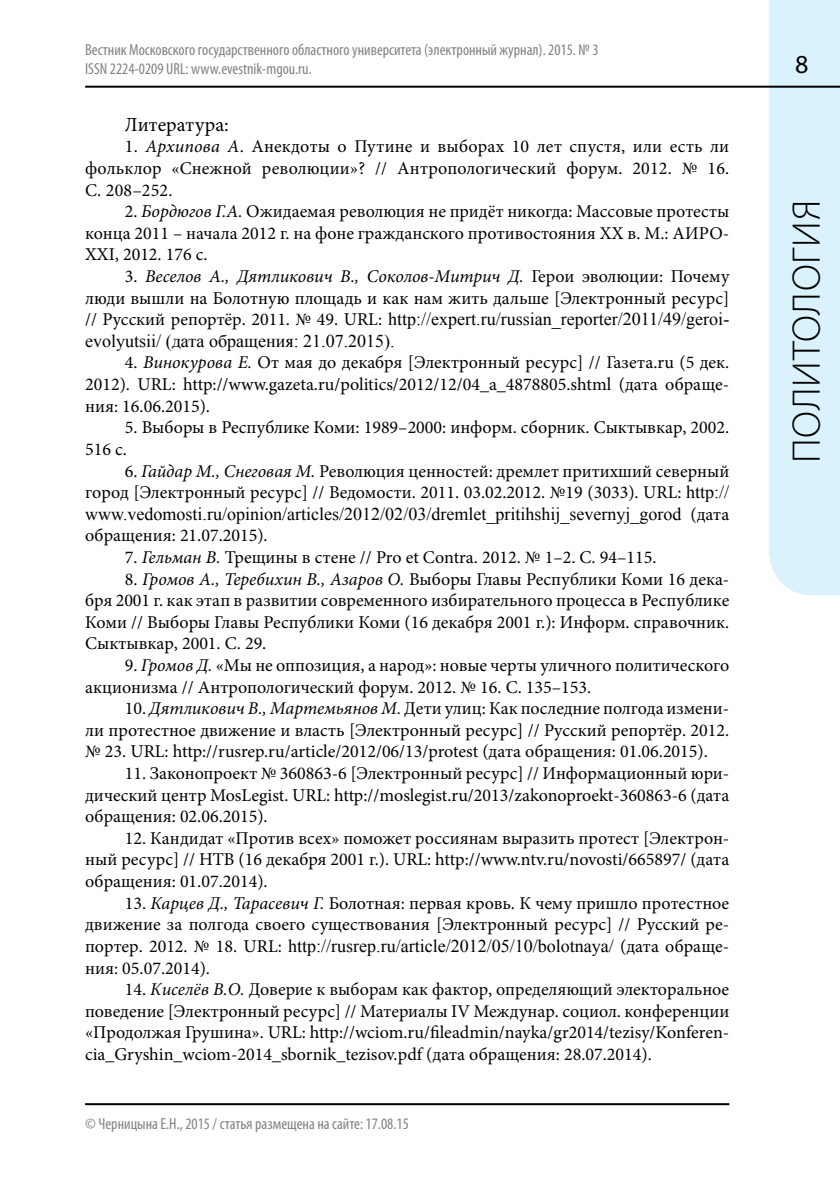
<style>
.page{position:relative;width:840px;height:1191px;background:#fff}
.page>*{position:absolute;margin:0;border:0;box-sizing:border-box;transform-origin:0 0}
.t1{font:300 40px "Myriad Pro";letter-spacing:.02em;color:#000}
.t2{font:20px "Minion Pro";letter-spacing:.005em;color:#000}
.t3{font:18px/21.6px "Minion Pro";color:#000;text-align:justify}
.t4{font:18px/21.6px "Times New Roman";color:#000}
.t5{font:condensed 16px/19.2px "Myriad Pro";color:#808284}
.s1{font-style:italic}
.s2{font-family:"Minion Pro"}
.s3{font-family:"Times New Roman"}
</style>
<div class="page">
<div style="left:768px;top:0;width:71px;height:595px;background:#daf2fc"></div>
<hr style="left:85px;top:86px;width:754px;height:2px;background:#000">
<hr style="left:85px;top:1103px;width:644px;height:2px;background:#000">
<svg style="left:795px;top:56px;width:12px;height:17px"></svg>
<p class="t5" style="left:85px;top:39px;width:514px">Вестник Московского государственного областного университета (электронный журнал). 2015. № 3<br>ISSN 2224-0209 URL: www.evestnik-mgou.ru.</p>
<p class="t2" style="left:125px;top:111px;width:105px">Литература:</p>
<p class="t3" style="left:85px;top:136px;width:645px;text-indent:40px">1. <span class="s1">Архипова А</span>. Анекдоты о Путине и выборах 10 лет спустя, или есть ли фольклор «Снежной революции»? // Антропологический форум. 2012. № 16.<br>С. 208–252.</p>
<p class="t3" style="left:85px;top:201px;width:645px;text-indent:40px">2. <span class="s1">Бордюгов Г.А.</span> Ожидаемая революция не придёт никогда: Массовые протесты конца 2011 – начала 2012 г. на фоне гражданского противостояния XX в. М.: АИРО-ХХI, 2012. 176 с.</p>
<p class="t3" style="left:85px;top:266px;width:645px;text-align:right">3. <span class="s1">Веселов А., Дятликович В., Соколов-Митрич Д.</span> Герои эволюции: Почему люди вышли на Болотную площадь и как нам жить дальше [Электронный ресурс]</p>
<p class="t4" style="left:85px;top:308px;width:645px"><span class="s2">// Русский репортёр. 2011. № 49. URL:</span> http://expert.ru/russian_reporter/2011/49/geroi&shy;evolyutsii/ (дата обращения: 21.07.2015).</p>
<p class="t3" style="left:85px;top:352px;width:645px;text-indent:40px">4. <span class="s1">Винокурова Е.</span> От мая до декабря [Электронный ресурс] // Газета.ru (5 дек.<br>2012). URL: http://www.gazeta.ru/politics/2012/12/04_a_4878805.shtml (дата обраще&shy;ния: 16.06.2015).</p>
<p class="t3" style="left:85px;top:417px;width:645px;text-indent:40px">5. Выборы в Республике Коми: 1989–2000: информ. сборник. Сыктывкар, 2002.<br>516 с.</p>
<p class="t3" style="left:85px;top:460px;width:645px;text-align:right">6. <span class="s1">Гайдар M., Снеговая M.</span> Революция ценностей: дремлет притихший северный город [Электронный ресурс] // Ведомости. 2011. 03.02.2012. №19 (3033). URL: <span class="s3">http://</span></p>
<p class="t4" style="left:85px;top:502px;width:645px">www.vedomosti.ru/opinion/articles/2012/02/03/dremlet_pritihshij_severnyj_gorod <span class="s2">(дата</span></p>
<p class="t3" style="left:85px;top:525px;width:184px">обращения: 21.07.2015).</p>
<p class="t3" style="left:125px;top:546px;width:533px">7. <span class="s1">Гельман В.</span> Трещины в стене // Pro et Contra. 2012. № 1–2. С. 94–115.</p>
<p class="t3" style="left:85px;top:568px;width:645px;text-indent:40px">8. <span class="s1">Громов А., Теребихин В., Азаров О.</span> Выборы Главы Республики Коми 16 дека&shy;бря 2001 г. как этап в развитии современного избирательного процесса в Республике Коми // Выборы Главы Республики Коми (16 декабря 2001 г.): Информ. справочник.<br>Сыктывкар, 2001. С. 29.</p>
<p class="t3" style="left:85px;top:654px;width:645px;text-indent:40px">9. <span class="s1">Громов Д.</span> «Мы не оппозиция, а народ»: новые черты уличного политического акционизма // Антропологический форум. 2012. № 16. С. 135–153.</p>
<p class="t3" style="left:85px;top:698px;width:645px;text-indent:40px">10. <span class="s1">Дятликович В., Мартемьянов M.</span> Дети улиц: Как последние полгода измени&shy;ли протестное движение и власть [Электронный ресурс] // Русский репортёр. 2012. № 23. URL: http://rusrep.ru/article/2012/06/13/protest (дата обращения: 01.06.2015).</p>
<p class="t3" style="left:85px;top:762px;width:645px;text-indent:40px">11. Законопроект № 360863-6 [Электронный ресурс] // Информационный юри&shy;дический центр MosLegist. URL: http://moslegist.ru/2013/zakonoproekt-360863-6 (дата обращения: 02.06.2015).</p>
<p class="t3" style="left:85px;top:827px;width:645px;text-indent:40px">12. Кандидат «Против всех» поможет россиянам выразить протест [Электрон&shy;ный ресурс] // НТВ (16 декабря 2001 г.). URL: http://www.ntv.ru/novosti/665897/ (дата обращения: 01.07.2014).</p>
<p class="t3" style="left:85px;top:892px;width:645px;text-align:right">13. <span class="s1">Карцев Д., Тарасевич Г.</span> Болотная: первая кровь. К чему пришло протестное движение за полгода своего существования [Электронный ресурс] // Русский ре-</p>
<p class="t4" style="left:85px;top:934px;width:645px"><span class="s2">портер. 2012. № 18. URL:</span> http://rusrep.ru/article/2012/05/10/bolotnaya/ <span class="s2">(дата обраще-</span></p>
<p class="t3" style="left:85px;top:957px;width:126px">ния: 05.07.2014).</p>
<p class="t3" style="left:85px;top:978px;width:645px;text-indent:40px">14. <span class="s1">Киселёв В.О.</span> Доверие к выборам как фактор, определяющий электоральное поведение [Электронный ресурс] // Материалы IV Междунар. социол. конференции «Продолжая Грушина». URL: http://wciom.ru/fileadmin/nayka/gr2014/tezisy/Konferen&shy;cia_Gryshin_wciom-2014_sbornik_tezisov.pdf (дата обращения: 28.07.2014).</p>
<p class="t5" style="left:85px;top:1114px;width:325px">© Черницына Е.Н., 2015 / статья размещена на сайте: 17.08.15</p>
<h1 class="t1" style="left:782px;top:463px;width:264px;rotate:-90deg">политология</h1>
</div>
